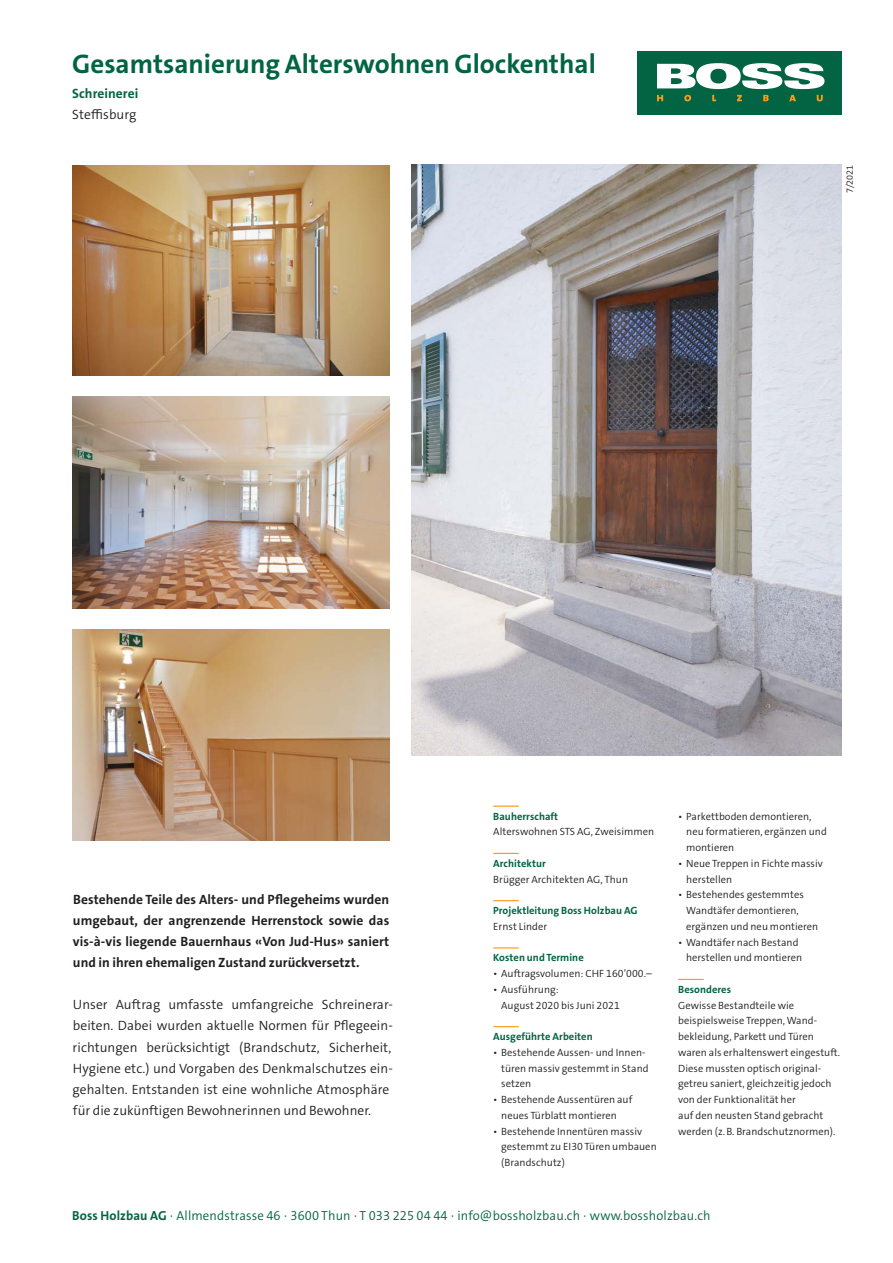
<style>
.page{position:relative;width:893px;height:1263px;background:#fff}
.page>*{position:absolute;margin:0;border:0;box-sizing:border-box;transform-origin:0 0}
.t1{font:700 27px "The Sans Os F";color:#026442}
.t2{font:300 13.5px/21.1px "The Sans Os F";letter-spacing:.005em;color:#231f20}
.t3{font:700 13.5px/21.1px "The Sans Os F";letter-spacing:.005em;color:#231f20;text-align:justify}
.t4{font:700 13.5px "The Sans Os F";letter-spacing:.005em;color:#026442}
.t5{font:300 13.2px "The Sans Os F";letter-spacing:.01em;color:#026442}
.t6{font:300 10.5px/15.8px "The Sans Os F";letter-spacing:.005em;color:#231f20}
.t7{font:700 10.5px "The Sans Os F";letter-spacing:.005em;color:#026442}
.t8{font:300 9px "The Sans Os F";color:#231f20}
.s1{font-weight:700}
</style>
<div class="page">
<div style="left:638px;top:51px;width:204px;height:63px;background:#026442"></div>
<svg style="left:657px;top:95px;width:6px;height:6px"></svg>
<svg style="left:684px;top:95px;width:7px;height:6px"></svg>
<svg style="left:712px;top:95px;width:4px;height:6px"></svg>
<svg style="left:737px;top:95px;width:5px;height:6px"></svg>
<svg style="left:763px;top:95px;width:6px;height:6px"></svg>
<svg style="left:789px;top:95px;width:7px;height:6px"></svg>
<svg style="left:817px;top:95px;width:6px;height:6px"></svg>
<svg style="left:657px;top:63px;width:167px;height:26px"></svg>
<hr style="left:493px;top:805px;width:26px;height:2px;background:#f89c1c">
<svg style="left:493px;top:853px;width:26px;height:1px"></svg>
<svg style="left:493px;top:900px;width:26px;height:1px"></svg>
<svg style="left:493px;top:947px;width:26px;height:1px"></svg>
<svg style="left:493px;top:1026px;width:26px;height:1px"></svg>
<svg style="left:678px;top:979px;width:26px;height:1px"></svg>
<img style="left:72px;top:165px;width:318px;height:211px">
<img style="left:411px;top:165px;width:431px;height:591px">
<img style="left:72px;top:397px;width:318px;height:211px">
<img style="left:72px;top:629px;width:318px;height:211px">
<h1 class="t1" style="left:72px;top:46px;width:525px">Gesamtsanierung Alterswohnen Glockenthal</h1>
<p class="t4" style="left:72px;top:85px;width:67px">Schreinerei</p>
<p class="t2" style="left:72px;top:104px;width:66px">Steffisburg</p>
<p class="t8" style="left:844px;top:193px;width:30px;rotate:-90deg">7/2021</p>
<p class="t3" style="left:73px;top:889px;width:318px">Bestehende Teile des Alters- und Pflegeheims wurden umgebaut, der angrenzende Herrenstock sowie das vis-à-vis liegende Bauernhaus «Von Jud-Hus» saniert und in ihren ehemaligen Zustand zurückversetzt.</p>
<p class="t2" style="left:72px;top:994px;width:322px">Unser Auftrag umfasste umfangreiche Schreinerar&shy;beiten. Dabei wurden aktuelle Normen für Pflegeein&shy;richtungen berücksichtigt (Brandschutz, Sicherheit, Hygiene etc.) und Vorgaben des Denkmalschutzes ein&shy;gehalten. Entstanden ist eine wohnliche Atmosphäre für die zukünftigen Bewohnerinnen und Bewohner.</p>
<p class="t7" style="left:493px;top:809px;width:66px">Bauherrschaft</p>
<p class="t6" style="left:493px;top:824px;width:163px">Alterswohnen STS AG, Zweisimmen</p>
<p class="t7" style="left:493px;top:856px;width:54px">Architektur</p>
<p class="t6" style="left:493px;top:871px;width:136px">Brügger Architekten AG, Thun</p>
<p class="t7" style="left:493px;top:904px;width:146px">Projektleitung Boss Holzbau AG</p>
<p class="t6" style="left:493px;top:918px;width:55px">Ernst Linder</p>
<p class="t7" style="left:493px;top:951px;width:92px">Kosten und Termine</p>
<p class="t6" style="left:493px;top:966px;width:160px">• Auftragsvolumen: CHF 160’000.–</p>
<p class="t6" style="left:501px;top:981px;width:120px;text-indent:-8px">• Ausführung:<br>August 2020 bis Juni 2021</p>
<p class="t7" style="left:493px;top:1030px;width:101px">Ausgeführte Arbeiten</p>
<p class="t6" style="left:501px;top:1044px;width:149px;text-indent:-8px">• Bestehende Aussen- und Innen&shy;türen massiv gestemmt in Stand setzen</p>
<p class="t6" style="left:501px;top:1092px;width:133px;text-indent:-8px">• Bestehende Aussentüren auf neues Türblatt montieren</p>
<p class="t6" style="left:501px;top:1123px;width:157px;text-indent:-8px">• Bestehende Innentüren massiv gestemmt zu EI30 Türen umbauen (Brandschutz)</p>
<p class="t6" style="left:686px;top:808px;width:142px;text-indent:-8px">• Parkettboden demontieren, neu formatieren, ergänzen und montieren</p>
<p class="t6" style="left:686px;top:855px;width:138px;text-indent:-8px">• Neue Treppen in Fichte massiv herstellen</p>
<p class="t6" style="left:686px;top:887px;width:133px;text-indent:-8px">• Bestehendes gestemmtes<br>Wandtäfer demontieren, ergänzen und neu montieren</p>
<p class="t6" style="left:686px;top:934px;width:118px;text-indent:-8px">• Wandtäfer nach Bestand herstellen und montieren</p>
<p class="t7" style="left:678px;top:982px;width:54px">Besonderes</p>
<p class="t6" style="left:678px;top:997px;width:163px">Gewisse Bestandteile wie beispielsweise Treppen, Wand&shy;bekleidung, Parkett und Türen waren als erhaltenswert eingestuft.<br>Diese mussten optisch original&shy;getreu saniert, gleichzeitig jedoch von der Funktionalität her<br>auf den neusten Stand gebracht werden (z.B. Brandschutznormen).</p>
<p class="t5" style="left:72px;top:1207px;width:640px"><span class="s1">Boss Holzbau AG</span> · Allmendstrasse 46 · 3600 Thun · T 033 225 04 44 · info@bossholzbau.ch · www.bossholzbau.ch</p>
</div>
